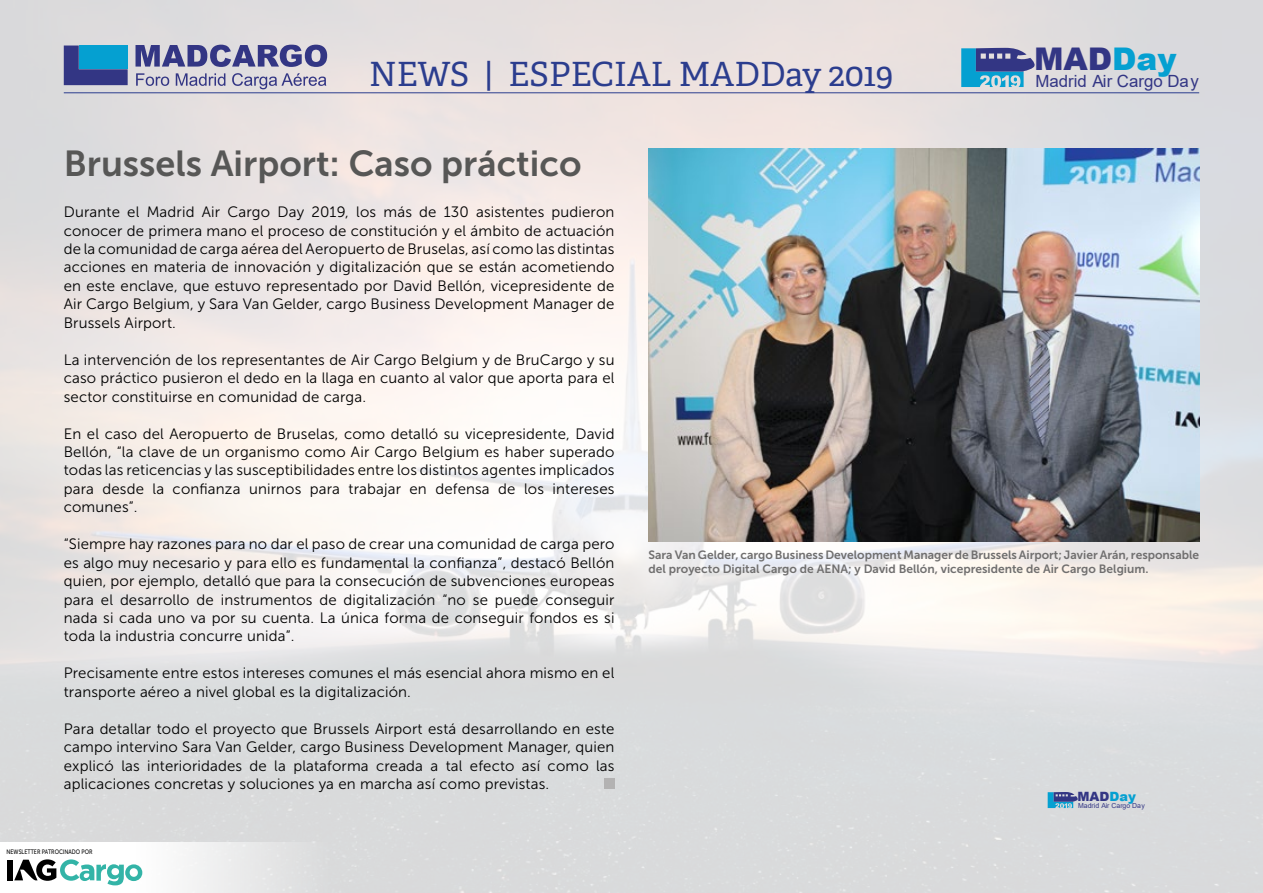
<style>
.page{position:relative;width:1263px;height:893px;background:#fff}
.page>*{position:absolute;margin:0;border:0;box-sizing:border-box;transform-origin:0 0}
.t1{font:36px "Museo Sans 700";color:#575756}
.t2{font:33.3px "Adelle PE";color:#2b3d8e}
.t3{font:900 31.2px "Arial";color:#333684}
.t4{font:16.8px "Arial";color:#333684}
.t5{font:15px/18.5px "Museo Sans 300";letter-spacing:.01em;color:#000;text-align:justify}
.t6{font:900 12.75px "Arial";color:#333684}
.t7{font:12px/14.4px "Museo Sans 700";color:#706f6f}
.t8{font:6.9px "Arial";color:#333684}
.t9{font:6.45px "Museo Sans 500";color:#000;scale:.83 1}
.s1{color:#05a0d1}
</style>
<div class="page">
<img style="left:0;top:0;width:1263px;height:893px">
<hr style="left:64px;top:92px;width:1135px;height:1px;background:#2b3d8e">
<svg style="left:961px;top:48px;width:75px;height:39px;background:#548ab8"></svg>
<div style="left:0;top:842px;width:588px;height:51px;background:linear-gradient(to right,#fff,#cfd0d1)"></div>
<div style="left:7px;top:860px;width:6px;height:20px;background:#000"></div>
<svg style="left:14px;top:859px;width:128px;height:26px"></svg>
<svg style="left:136px;top:45px;width:191px;height:22px;background:#7879a8"></svg>
<svg style="left:136px;top:73px;width:33px;height:13px"></svg>
<svg style="left:176px;top:73px;width:49px;height:13px"></svg>
<svg style="left:232px;top:73px;width:94px;height:16px;background:#b8b5c8"></svg>
<svg style="left:64px;top:46px;width:64px;height:39px;background:#1f67a7"></svg>
<img style="left:648px;top:149px;width:551px;height:392px">
<svg style="left:1048px;top:792px;width:30px;height:16px"></svg>
<div style="left:604px;top:778px;width:10px;height:11px;background:#b3b2b2"></div>
<h2 class="t2" style="left:369px;top:50px;width:526px">NEWS | ESPECIAL MADDay 2019</h2>
<h3 class="t3" style="left:1034px;top:37px;width:144px">MAD<span class="s1">Day</span></h3>
<p class="t4" style="left:1035px;top:70px;width:165px">Madrid Air Cargo Day</p>
<h1 class="t1" style="left:64px;top:143px;width:519px">Brussels Airport: Caso práctico</h1>
<p class="t5" style="left:64px;top:203px;width:552px">Durante el Madrid Air Cargo Day 2019, los más de 130 asistentes pudieron conocer de primera mano el proceso de constitución y el ámbito de actuación de la comunidad de carga aérea del Aeropuerto de Bruselas, así como las distintas acciones en materia de innovación y digitalización que se están acometiendo en este enclave, que estuvo representado por David Bellón, vicepresidente de Air Cargo Belgium, y Sara Van Gelder, cargo Business Development Manager de Brussels Airport.</p>
<p class="t5" style="left:64px;top:350px;width:552px">La intervención de los representantes de Air Cargo Belgium y de BruCargo y su caso práctico pusieron el dedo en la llaga en cuanto al valor que aporta para el sector constituirse en comunidad de carga.</p>
<p class="t5" style="left:64px;top:424px;width:552px">En el caso del Aeropuerto de Bruselas, como detalló su vicepresidente, David Bellón, “la clave de un organismo como Air Cargo Belgium es haber superado todas las reticencias y las susceptibilidades entre los distintos agentes implicados para desde la confianza unirnos para trabajar en defensa de los intereses comunes”.</p>
<p class="t5" style="left:64px;top:535px;width:552px">“Siempre hay razones para no dar el paso de crear una comunidad de carga pero es algo muy necesario y para ello es fundamental la confianza”, destacó Bellón quien, por ejemplo, detalló que para la consecución de subvenciones europeas para el desarrollo de instrumentos de digitalización “no se puede conseguir nada si cada uno va por su cuenta. La única forma de conseguir fondos es si toda la industria concurre unida”.</p>
<p class="t5" style="left:64px;top:664px;width:552px">Precisamente entre estos intereses comunes el más esencial ahora mismo en el transporte aéreo a nivel global es la digitalización.</p>
<p class="t5" style="left:64px;top:719px;width:552px">Para detallar todo el proyecto que Brussels Airport está desarrollando en este campo intervino Sara Van Gelder, cargo Business Development Manager, quien explicó las interioridades de la plataforma creada a tal efecto así como las aplicaciones concretas y soluciones ya en marcha así como previstas.</p>
<p class="t9" style="left:7px;top:848px;width:105px">NEWSLETTER PATROCINADO POR</p>
<p class="t7" style="left:648px;top:547px;width:552px">Sara Van Gelder, cargo Business Development Manager de Brussels Airport; Javier Arán, responsable del proyecto Digital Cargo de AENA; y David Bellón, vicepresidente de Air Cargo Belgium.</p>
<p class="t6" style="left:1077px;top:787px;width:60px">MAD<span class="s1">Day</span></p>
<p class="t8" style="left:1078px;top:801px;width:69px">Madrid Air Cargo Day</p>
</div>
